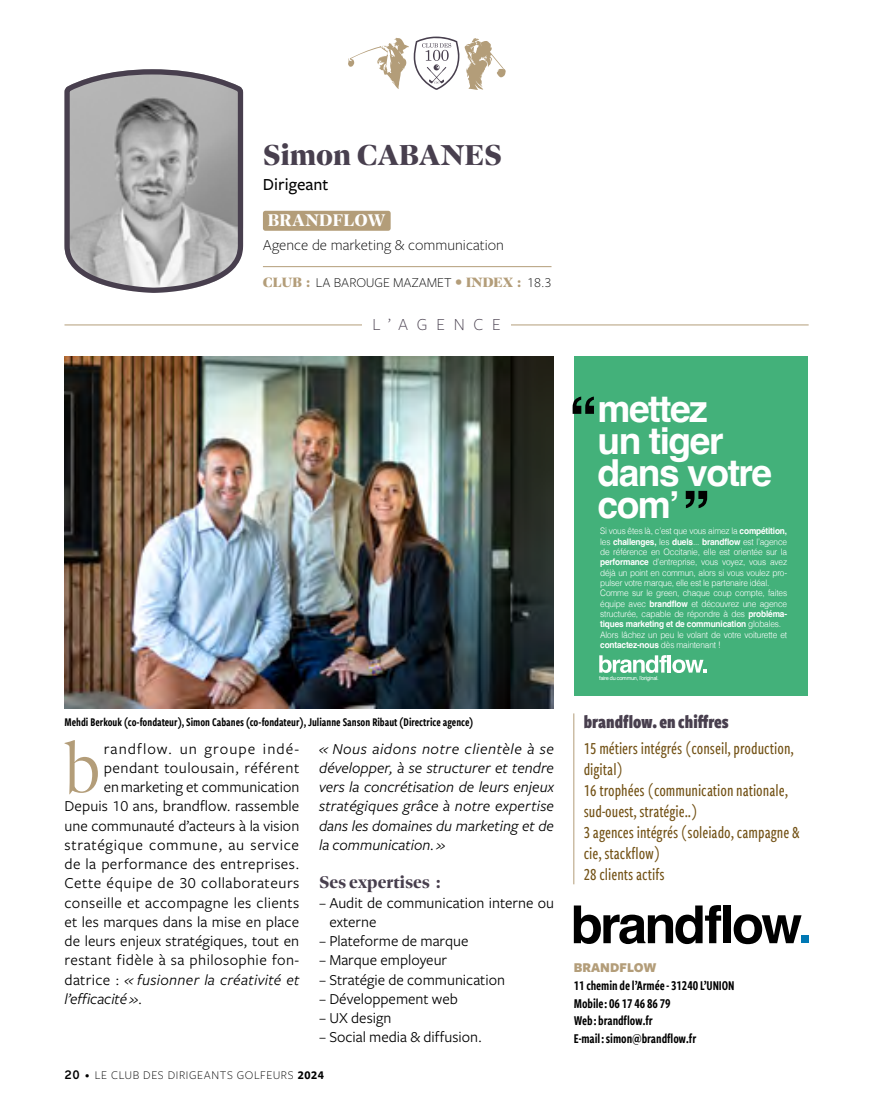
<style>
.page{position:relative;width:893px;height:1117px;background:#fff}
.page>*{position:absolute;margin:0;border:0;box-sizing:border-box;transform-origin:0 0}
.t1{font:300 73.33px "Dejanire Headline";color:#b39d79}
.t2{font:700 63px "Helvetica";color:#010101}
.t3{font:700 37.27px/31.8px "Helvetica";letter-spacing:-.04em;color:#fff}
.t4{font:800 29.75px "Dejanire Headline";color:#483f4e}
.t5{font:900 19.25px "Freight Sans Cmp Pro";color:#483f4e}
.t6{font:500 17.5px/21px "Freight Sans Cmp Pro";color:#735216}
.t7{font:700 17.5px "Dejanire Headline";color:#483f4e}
.t8{font:500 17.5px "Freight Sans Pro";color:#000}
.t9{font:700 17.5px "Dejanire Headline";letter-spacing:.005em;color:#fff}
.t10{font:300 17.5px "Freight Sans Pro";letter-spacing:.5em;color:#483f4e}
.t11{font:15.75px/19.2px "Freight Sans Pro";letter-spacing:.005em;color:#000}
.t12{font:italic 15.75px/19.2px "Freight Sans Pro";color:#000;text-align:justify}
.t13{font:15.75px "Freight Sans Pro";letter-spacing:.025em;color:#000}
.t14{font:15.75px "Freight Sans Pro";letter-spacing:.03em;color:#000}
.t15{font:italic 15.75px "Freight Sans Pro";letter-spacing:.02em;color:#000}
.t16{font:300 15.75px "Freight Sans Pro";color:#000}
.t17{font:15.75px "Freight Sans Pro";letter-spacing:.045em;color:#000}
.t18{font:15.75px "Freight Sans Pro";letter-spacing:.065em;color:#000}
.t19{font:14px/17.5px "Freight Sans Cmp Pro Semi";letter-spacing:-.005em;color:#000}
.t20{font:300 14px "Freight Sans Pro";color:#000}
.t21{font:900 14px "Freight Sans Pro";letter-spacing:.01em;color:#b39d79;scale:.95 1}
.t22{font:12.25px "Freight Sans Cmp Pro Semi";color:#000}
.t23{font:300 12.25px "Freight Sans Pro";letter-spacing:.05em;color:#000}
.t24{font:300 8.92px/10.3px "Helvetica";letter-spacing:-.02em;color:#fff;scale:.93 1}
.t25{font:5.6px "Helvetica";letter-spacing:-.05em;color:#fff}
.s1{font-family:"Dejanire Headline";font-weight:900;color:#b39d79}
.s2{font-style:normal}
.s3{font-family:"Maax";font-weight:500}
.s4{font-weight:700}
</style>
<div class="page">
<hr style="left:64px;top:324px;width:745px;height:1px;background:#b39d79">
<div style="left:362px;top:317px;width:149px;height:16px;background:#fff"></div>
<div style="left:263px;top:211px;width:128px;height:20px;background:#b39d79;border-radius:2px"></div>
<hr style="left:263px;top:266px;width:288px;height:1px;background:#b39d79">
<svg style="left:64px;top:69px;width:180px;height:224px;background:#aeaeaf"></svg>
<svg style="left:574px;top:905px;width:147px;height:38px"></svg>
<div style="left:724px;top:905px;width:7px;height:37px;background:#000"></div>
<svg style="left:734px;top:914px;width:67px;height:29px"></svg>
<div style="left:801px;top:935px;width:8px;height:7px;background:#0078b4"></div>
<img style="left:64px;top:356px;width:490px;height:352px">
<div style="left:574px;top:356px;width:234px;height:340px;background:#43b17a"></div>
<svg style="left:599px;top:655px;width:108px;height:18px"></svg>
<hr style="left:573px;top:713px;width:1px;height:171px;background:#b39d79">
<svg style="left:348px;top:37px;width:158px;height:53px"></svg>
<h3 class="t4" style="left:263px;top:136px;width:241px">Simon CABANES</h3>
<h3 class="t8" style="left:263px;top:173px;width:67px">Dirigeant</h3>
<h3 class="t9" style="left:268px;top:210px;width:119px">BRANDFLOW</h3>
<h3 class="t16" style="left:263px;top:235px;width:243px">Agence de marketing &amp; communication</h3>
<h3 class="t20" style="left:263px;top:273px;width:290px"><span class="s1">CLUB:</span> LA BAROUGE MAZAMET <span class="s1">• INDEX:</span> 18.3</h3>
<h3 class="t10" style="left:372px;top:312px;width:130px">L’AGENCE</h3>
<h3 class="t22" style="left:64px;top:713px;width:410px">Mehdi Berkouk (co-fondateur), Simon Cabanes (co-fondateur), Julianne Sanson Ribaut (Directrice agence)</h3>
<h1 class="t1" style="left:64px;top:725px;width:38px">b</h1>
<h3 class="t18" style="left:104px;top:737px;width:197px">randflow. un groupe indé-</h3>
<h3 class="t14" style="left:104px;top:757px;width:197px">pendant toulousain, référent</h3>
<h3 class="t11" style="left:104px;top:776px;width:197px">en marketing et communication</h3>
<h3 class="t11" style="left:64px;top:795px;width:236px">Depuis 10 ans, brandflow. rassemble</h3>
<h3 class="t11" style="left:64px;top:815px;width:236px">une communauté d’acteurs à la vision</h3>
<h3 class="t17" style="left:64px;top:834px;width:236px">stratégique commune, au service</h3>
<h3 class="t13" style="left:64px;top:853px;width:236px">de la performance des entreprises.</h3>
<h3 class="t14" style="left:64px;top:872px;width:236px">Cette équipe de 30 collaborateurs</h3>
<h3 class="t11" style="left:64px;top:892px;width:236px">conseille et accompagne les clients</h3>
<h3 class="t11" style="left:64px;top:911px;width:236px">et les marques dans la mise en place</h3>
<h3 class="t11" style="left:64px;top:930px;width:236px">de leurs enjeux stratégiques, tout en</h3>
<h3 class="t13" style="left:64px;top:949px;width:236px">restant fidèle à sa philosophie fon-</h3>
<h3 class="t15" style="left:64px;top:968px;width:236px"><span class="s2">datrice :</span> « fusionner la créativité et</h3>
<h3 class="t12" style="left:64px;top:988px;width:79px">l’efficacité »<span class="s2">.</span></h3>
<h3 class="t12" style="left:319px;top:738px;width:236px">« Nous aidons notre clientèle à se développer, à se structurer et tendre vers la concrétisation de leurs enjeux stratégiques grâce à notre expertise dans les domaines du marketing et de la communication. »</h3>
<h3 class="t7" style="left:319px;top:871px;width:126px">Ses expertises :</h3>
<h3 class="t11" style="left:329px;top:892px;width:226px;text-indent:-10px">– Audit de communication interne ou externe</h3>
<h3 class="t11" style="left:319px;top:930px;width:151px">– Plateforme de marque</h3>
<h3 class="t11" style="left:319px;top:949px;width:130px">– Marque employeur</h3>
<h3 class="t11" style="left:319px;top:969px;width:187px">– Stratégie de communication</h3>
<h3 class="t11" style="left:319px;top:988px;width:140px">– Développement web</h3>
<h3 class="t11" style="left:319px;top:1007px;width:74px">– UX design</h3>
<h3 class="t11" style="left:319px;top:1026px;width:164px">– Social media &amp; diffusion.</h3>
<h3 class="t23" style="left:64px;top:1066px;width:261px"><span class="s3">20 •</span> LE CLUB DES DIRIGEANTS GOLFEURS <span class="s4">2024</span></h3>
<h2 class="t2" style="left:568px;top:381px;width:32px">‘‘</h2>
<h3 class="t3" style="left:597px;top:397px;width:176px">mettez<br>un tiger dans votre com’</h3>
<h2 class="t2" style="left:682px;top:475px;width:32px">’’</h2>
<p class="t24" style="left:600px;top:525px;width:203px">Si vous êtes là, c’est que vous aimez la <span class="s4">compétition, </span>les <span class="s4">challenges,</span> les <span class="s4">duels</span>... <span class="s4">brandflow</span> est l’agence de référence en Occitanie, elle est orientée sur la <span class="s4">performance</span> d’entreprise, vous voyez, vous avez déjà un point en commun, alors si vous voulez pro&shy;pulser votre marque, elle est le partenaire idéal.<br>Comme sur le green, chaque coup compte, faites équipe avec <span class="s4">brandflow</span> et découvrez une agence structurée, capable de répondre à des <span class="s4">probléma&shy;tiques marketing et de communication</span> globales.<br>Alors lâchez un peu le volant de votre voiturette et <span class="s4">contactez-nous</span> dès maintenant !</p>
<p class="t25" style="left:599px;top:673px;width:61px">faire du commun, l’original.</p>
<h3 class="t5" style="left:584px;top:708px;width:147px">brandflow. en chiffres</h3>
<h3 class="t6" style="left:584px;top:736px;width:217px">15 métiers intégrés (conseil, production, digital)<br>16 trophées (communication nationale, sud-ouest, stratégie..)<br>3 agences intégrés (soleiado, campagne &amp; cie, stackflow)<br>28 clients actifs</h3>
<h3 class="t21" style="left:574px;top:957px;width:89px">BRANDFLOW</h3>
<h3 class="t19" style="left:574px;top:975px;width:162px">11 chemin de l’Armée - 31240 L’UNION<br>Mobile : 06 17 46 86 79<br>Web : brandflow.fr<br>E-mail : simon@brandflow.fr</h3>
</div>
